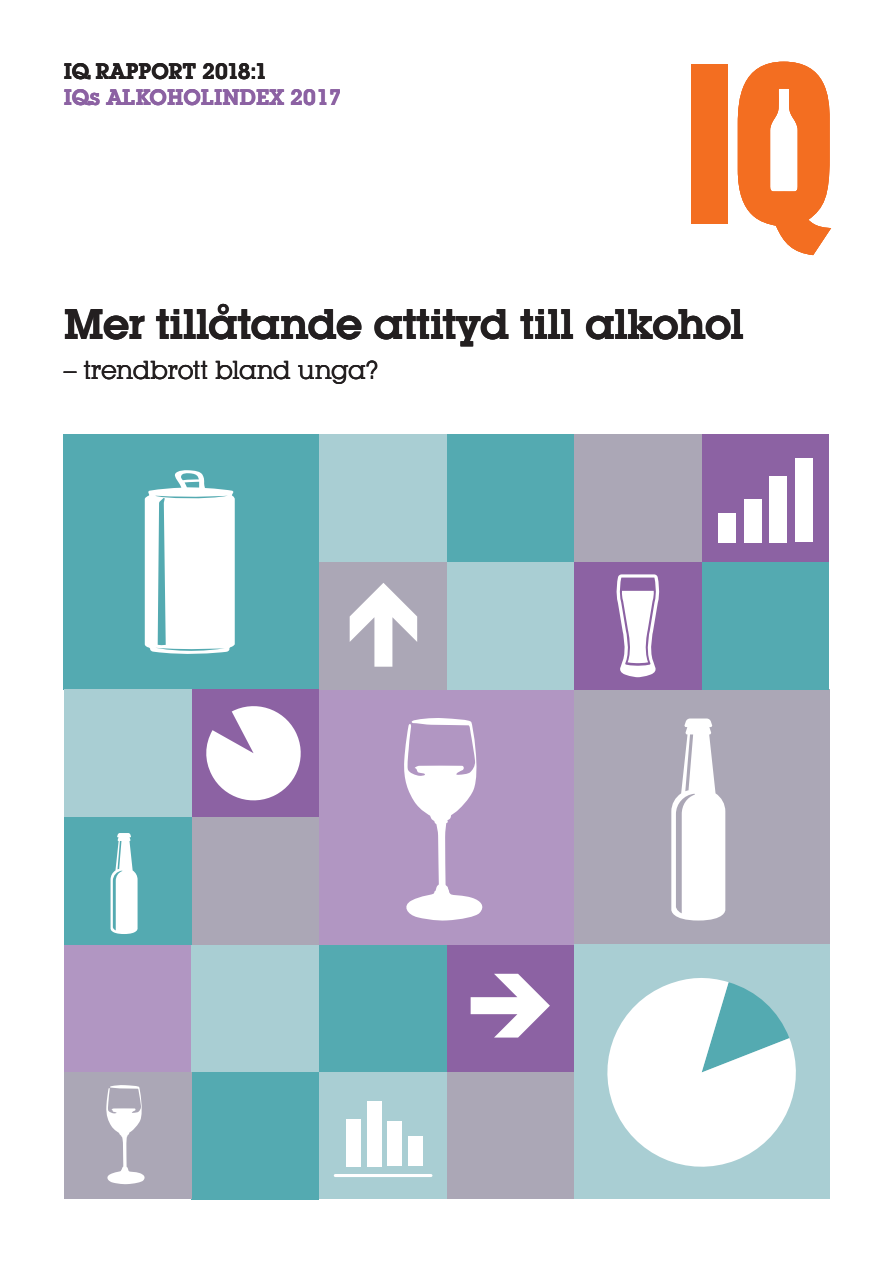
<style>
.page{position:relative;width:893px;height:1263px;background:#fff}
.page>*{position:absolute;margin:0;border:0;box-sizing:border-box;transform-origin:0 0}
.t1{font:600 42px "Lubalin Graph IT Cby BT";letter-spacing:-.02em;color:#231f20}
.t2{font:25.5px "Lubalin Graph IT Cby BT";letter-spacing:-.025em;color:#231f20}
.t3{font:600 22.05px "Lubalin Graph IT Cby BT";letter-spacing:-.005em;color:#8c62a3}
.t4{font:600 22.05px "Lubalin Graph IT Cby BT";letter-spacing:-.015em;color:#231f20}
</style>
<div class="page">
<div style="left:64px;top:434px;width:255px;height:256px;background:#54aab1"></div>
<div style="left:319px;top:690px;width:255px;height:255px;background:#b196c2"></div>
<div style="left:574px;top:690px;width:255px;height:255px;background:#aba7b6"></div>
<div style="left:574px;top:945px;width:255px;height:254px;background:#a9ced3"></div>
<div style="left:446px;top:434px;width:64px;height:64px;background:#54aab1"></div>
<div style="left:446px;top:498px;width:64px;height:64px;background:#54aab1"></div>
<div style="left:446px;top:562px;width:64px;height:64px;background:#a9ced3"></div>
<div style="left:446px;top:626px;width:64px;height:64px;background:#a9ced3"></div>
<div style="left:510px;top:434px;width:64px;height:64px;background:#54aab1"></div>
<div style="left:510px;top:498px;width:64px;height:64px;background:#54aab1"></div>
<div style="left:510px;top:562px;width:64px;height:64px;background:#a9ced3"></div>
<div style="left:510px;top:626px;width:64px;height:64px;background:#a9ced3"></div>
<div style="left:319px;top:434px;width:127px;height:128px;background:#a9ced3"></div>
<div style="left:319px;top:562px;width:127px;height:128px;background:#aba7b6"></div>
<div style="left:191px;top:1072px;width:128px;height:127px;background:#54aab1"></div>
<div style="left:64px;top:945px;width:127px;height:127px;background:#b196c2"></div>
<div style="left:64px;top:1072px;width:127px;height:127px;background:#aba7b6"></div>
<div style="left:191px;top:690px;width:128px;height:127px;background:#8c62a3"></div>
<div style="left:191px;top:817px;width:128px;height:128px;background:#aba7b6"></div>
<div style="left:64px;top:690px;width:127px;height:127px;background:#a9ced3"></div>
<div style="left:64px;top:817px;width:127px;height:128px;background:#54aab1"></div>
<div style="left:446px;top:945px;width:128px;height:127px;background:#8c62a3"></div>
<div style="left:319px;top:945px;width:127px;height:127px;background:#54aab1"></div>
<div style="left:446px;top:1072px;width:128px;height:127px;background:#aba7b6"></div>
<div style="left:319px;top:1072px;width:127px;height:127px;background:#a9ced3"></div>
<div style="left:702px;top:562px;width:127px;height:128px;background:#54aab1"></div>
<div style="left:574px;top:562px;width:128px;height:128px;background:#8c62a3"></div>
<div style="left:702px;top:434px;width:127px;height:128px;background:#8c62a3"></div>
<div style="left:574px;top:434px;width:128px;height:128px;background:#aba7b6"></div>
<div style="left:255px;top:945px;width:64px;height:64px;background:#a9ced3"></div>
<div style="left:191px;top:945px;width:64px;height:63px;background:#a9ced3"></div>
<div style="left:255px;top:1008px;width:64px;height:64px;background:#a9ced3"></div>
<div style="left:191px;top:1008px;width:64px;height:64px;background:#a9ced3"></div>
<svg style="left:404px;top:718px;width:79px;height:203px"></svg>
<svg style="left:106px;top:1085px;width:39px;height:99px"></svg>
<svg style="left:471px;top:973px;width:79px;height:65px"></svg>
<svg style="left:350px;top:583px;width:67px;height:84px"></svg>
<div style="left:719px;top:513px;width:17px;height:29px;background:#fff"></div>
<div style="left:745px;top:499px;width:17px;height:43px;background:#fff"></div>
<div style="left:769px;top:476px;width:17px;height:66px;background:#fff"></div>
<div style="left:795px;top:458px;width:17px;height:84px;background:#fff"></div>
<hr style="left:334px;top:1174px;width:98px;height:3px;background:#fff;border-radius:2px">
<div style="left:346px;top:1119px;width:14px;height:47px;background:#fff"></div>
<div style="left:367px;top:1101px;width:15px;height:65px;background:#fff"></div>
<div style="left:387px;top:1122px;width:15px;height:44px;background:#fff"></div>
<div style="left:409px;top:1136px;width:14px;height:30px;background:#fff"></div>
<svg style="left:616px;top:574px;width:44px;height:104px"></svg>
<svg style="left:111px;top:833px;width:27px;height:101px"></svg>
<svg style="left:671px;top:718px;width:54px;height:202px"></svg>
<svg style="left:206px;top:706px;width:95px;height:95px"></svg>
<svg style="left:607px;top:978px;width:189px;height:189px"></svg>
<svg style="left:145px;top:470px;width:90px;height:184px;background:#e3f1f2"></svg>
<div style="left:691px;top:64px;width:37px;height:160px;background:#f36e21"></div>
<svg style="left:738px;top:62px;width:93px;height:193px"></svg>
<p class="t4" style="left:64px;top:58px;width:205px">IQ RAPPORT 2018:1</p>
<p class="t3" style="left:64px;top:84px;width:279px">IQs ALKOHOLINDEX 2017</p>
<p class="t1" style="left:64px;top:298px;width:682px">Mer tillåtande attityd till alkohol</p>
<p class="t2" style="left:64px;top:355px;width:316px">– trendbrott bland unga?</p>
</div>
